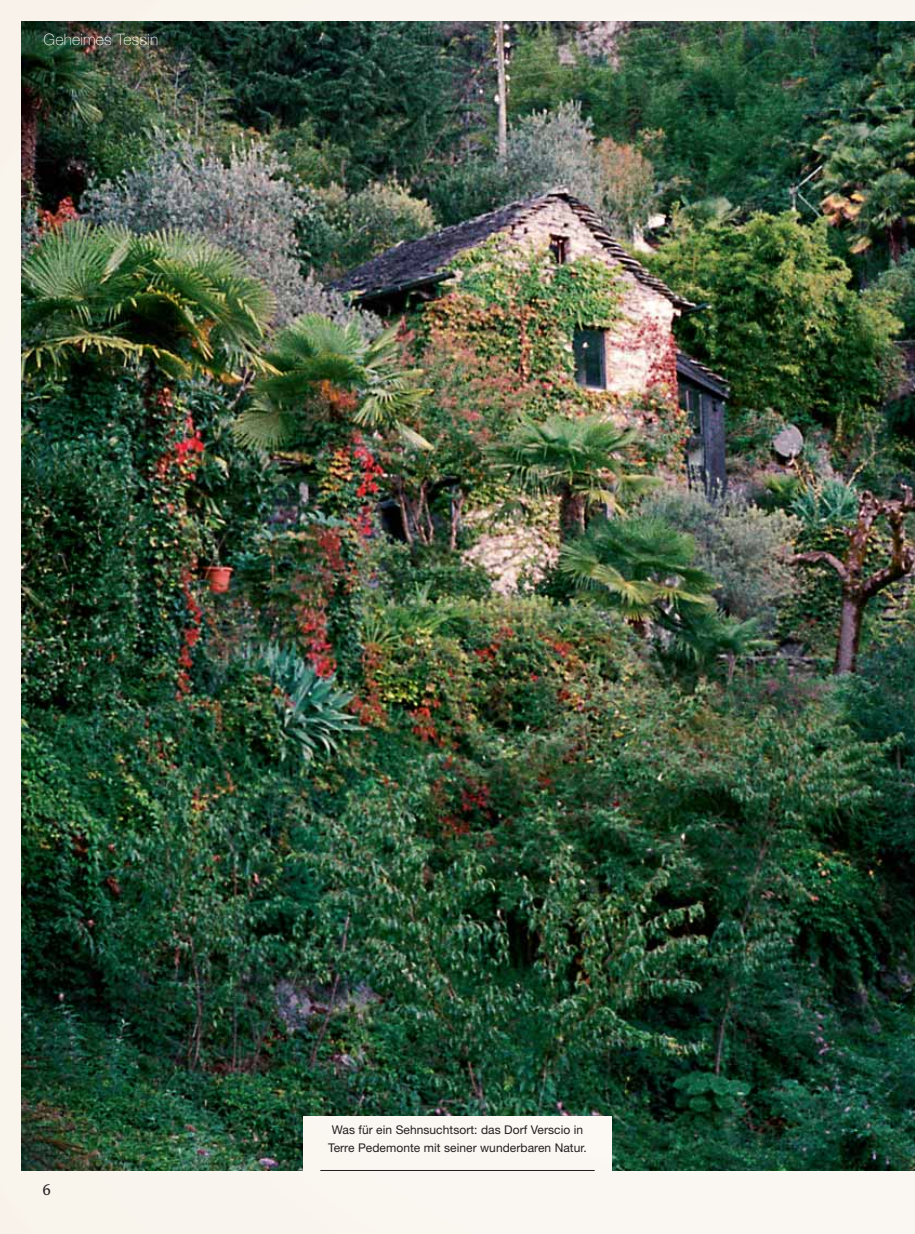
<style>
.page{position:relative;width:915px;height:1234px;background:#fff}
.page>*{position:absolute;margin:0;border:0;box-sizing:border-box;transform-origin:0 0}
.t1{font:16.5px "Marat Pro";color:#231f20}
.t2{font:100 15.75px "Helvetica Neue LT Pro";letter-spacing:.01em;color:#fff}
.t3{font:12px/18px "Helvetica Neue LT Pro";letter-spacing:.005em;color:#231f20;text-align:center}
</style>
<div class="page">
<div style="left:0;top:0;width:914px;height:1233px;background:#f9f5ee"></div>
<img style="left:21px;top:21px;width:893px;height:1148px">
<div style="left:303px;top:1115px;width:308px;height:67px;background:#faf6f1"></div>
<hr style="left:320px;top:1169px;width:274px;height:1px;background:#231f20">
<h2 class="t2" style="left:44px;top:34px;width:116px">Geheimes Tessin</h2>
<h1 class="t1" style="left:43px;top:1182px;width:10px">6</h1>
<p class="t3" style="left:328px;top:1121px;width:260px">Was für ein Sehnsuchtsort: das Dorf Verscio in<br>Terre Pedemonte mit seiner wunderbaren Natur.</p>
</div>
